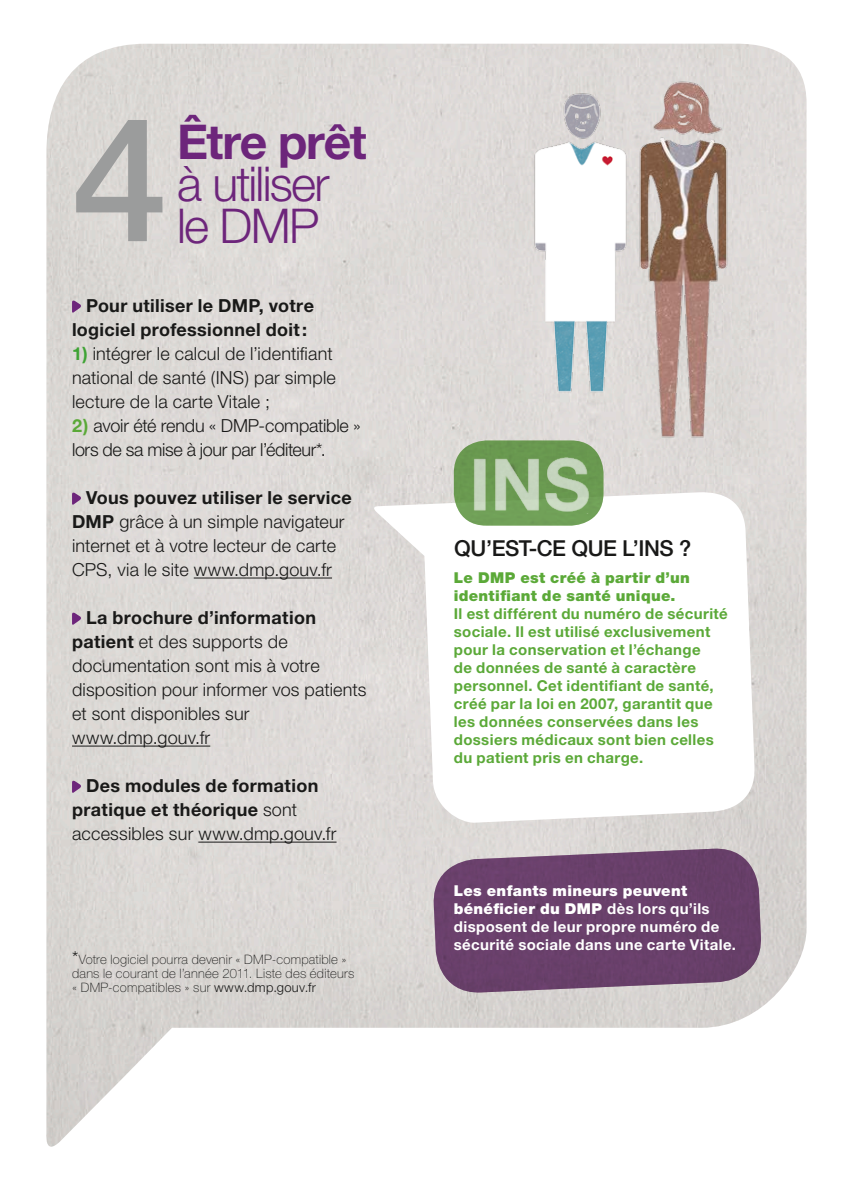
<style>
.page{position:relative;width:851px;height:1191px;background:#fff}
.page>*{position:absolute;margin:0;border:0;box-sizing:border-box;transform-origin:0 0}
.t1{font:500 173px "Helvetica Neue";color:#9b9c9c}
.t2{font:300 48px "Helvetica Neue";letter-spacing:-.035em;color:#6d257b}
.t3{font:700 48px "Helvetica Neue";letter-spacing:-.025em;color:#6d257b}
.t4{font:500 22px "Helvetica Neue";letter-spacing:-.02em;color:#191918}
.t5{font:300 18px/24px "Helvetica Neue";letter-spacing:.01em;color:#191918}
.t6{font:700 18px/24px "Helvetica Neue";letter-spacing:.02em;color:#191918}
.t7{font:300 18px/24px "Helvetica Neue";letter-spacing:-.02em;color:#191918}
.t8{font:700 15px/18px "Helvetica Neue";letter-spacing:.025em;color:#5ba938}
.t9{font:700 15px/18px "Helvetica Neue";letter-spacing:.025em;color:#fff}
.t10{font:900 15px/18px "Helvetica Neue";letter-spacing:.02em;color:#5ba938}
.t11{font:100 13px/14px "Helvetica Neue";letter-spacing:.02em;color:#191918}
.s1{font-weight:700;color:#3ea334}
.s2{font-weight:700;color:#5ba938}
.s3{font-weight:700}
.s4{font-weight:300}
.s5{font-weight:300;font-size:18px}
.s6{font-weight:900}
</style>
<div class="page">
<img style="left:46px;top:44px;width:760px;height:1102px">
<hr style="left:194px;top:577px;width:138px;height:1px;background:#191918">
<hr style="left:72px;top:745px;width:138px;height:1px;background:#191918">
<hr style="left:198px;top:841px;width:138px;height:1px;background:#191918">
<svg style="left:72px;top:299px;width:11px;height:14px"></svg>
<svg style="left:72px;top:491px;width:11px;height:14px"></svg>
<svg style="left:72px;top:611px;width:11px;height:14px"></svg>
<svg style="left:72px;top:779px;width:11px;height:14px"></svg>
<img style="left:525px;top:85px;width:109px;height:314px">
<img style="left:634px;top:72px;width:100px;height:368px">
<img style="left:432px;top:847px;width:330px;height:147px">
<svg style="left:374px;top:491px;width:381px;height:332px"></svg>
<img style="left:454px;top:440px;width:149px;height:85px">
<img style="left:466px;top:450px;width:136px;height:64px">
<h1 class="t1" style="left:72px;top:76px;width:98px">4</h1>
<h2 class="t3" style="left:177px;top:113px;width:191px">Être prêt</h2>
<h2 class="t2" style="left:177px;top:155px;width:154px">à utiliser</h2>
<h2 class="t2" style="left:177px;top:196px;width:144px">le DMP</h2>
<p class="t6" style="left:72px;top:293px;width:243px;text-indent:14px">Pour utiliser le DMP, votre logiciel professionnel doit :</p>
<p class="t5" style="left:72px;top:341px;width:265px"><span class="s1">1)</span> intégrer le calcul de l’identifiant national de santé (INS) par simple lecture de la carte Vitale ;</p>
<p class="t7" style="left:72px;top:413px;width:290px"><span class="s2">2)</span> avoir été rendu « DMP-compatible » lors de sa mise à jour par l’éditeur*.</p>
<p class="t5" style="left:72px;top:485px;width:281px;text-indent:14px"><span class="s3">Vous pouvez utiliser le service DMP</span> grâce à un simple navigateur internet et à votre lecteur de carte CPS, via le site www.dmp.gouv.fr</p>
<p class="t5" style="left:72px;top:605px;width:296px;text-indent:14px"><span class="s3">La brochure d’information patient</span> et des supports de documentation sont mis à votre disposition pour informer vos patients et sont disponibles sur www.dmp.gouv.fr</p>
<p class="t6" style="left:72px;top:773px;width:266px;text-indent:14px">Des modules de formation pratique et théorique <span class="s4">sont accessibles sur www.dmp.gouv.fr</span></p>
<p class="t11" style="left:72px;top:952px;width:284px"><span class="s5">*</span>Votre logiciel pourra devenir « DMP-compatible » dans le courant de l’année 2011. Liste des éditeurs « DMP-compatibles » sur <span class="s4">www.dmp.gouv.fr</span></p>
<p class="t4" style="left:454px;top:535px;width:238px">QU’EST-CE QUE L’INS ?</p>
<p class="t10" style="left:454px;top:568px;width:237px">Le DMP est créé à partir d’un identifiant de santé unique.</p>
<p class="t8" style="left:454px;top:604px;width:275px">Il est différent du numéro de sécurité sociale. Il est utilisé exclusivement pour la conservation et l’échange<br>de données de santé à caractère personnel. Cet identifiant de santé, créé par la loi en 2007, garantit que les données conservées dans les dossiers médicaux sont bien celles du patient pris en charge.</p>
<p class="t9" style="left:454px;top:881px;width:284px"><span class="s6">Les enfants mineurs peuvent bénéficier du DMP</span> dès lors qu’ils disposent de leur propre numéro de sécurité sociale dans une carte Vitale.</p>
</div>
